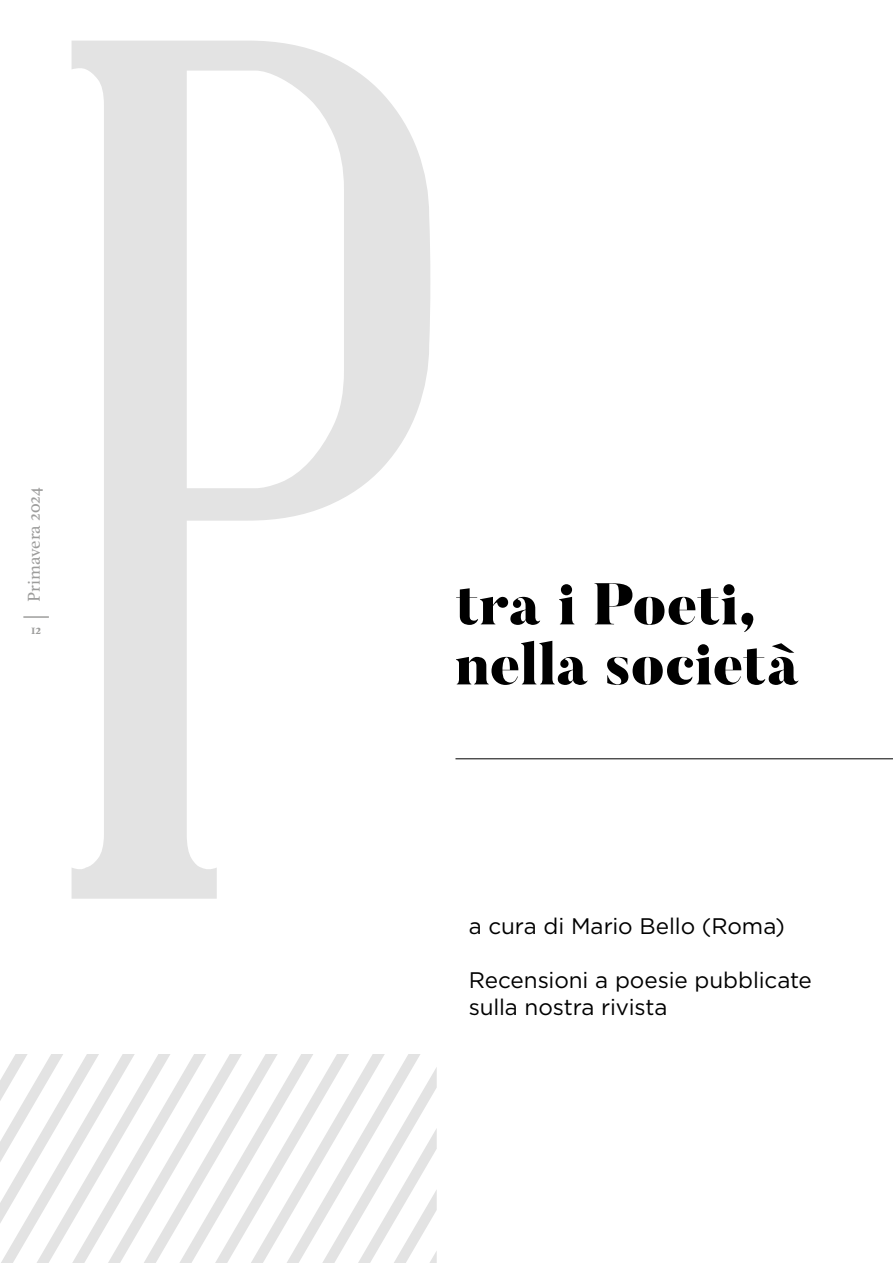
<style>
.page{position:relative;width:893px;height:1263px;background:#fff}
.page>*{position:absolute;margin:0;border:0;box-sizing:border-box;transform-origin:0 0}
.t1{font:900 58.5px/60px "Butler";letter-spacing:-.015em;color:#000}
.t2{font:22.5px/27px "Gotham";letter-spacing:-.005em;color:#000}
.t3{font:18px "Athelas";color:#9d9d9c}
.t4{font:700 13.5px "Athelas";color:#9d9d9c}
</style>
<div class="page">
<svg style="left:0;top:1054px;width:437px;height:209px"></svg>
<hr style="left:23px;top:616px;width:26px;height:2px;background:#9d9d9c">
<svg style="left:72px;top:41px;width:358px;height:858px"></svg>
<hr style="left:455px;top:758px;width:438px;height:1px;background:#000">
<p class="t3" style="left:20px;top:602px;width:116px;rotate:-90deg">Primavera 2024</p>
<p class="t4" style="left:31px;top:619px;width:12px">12</p>
<h1 class="t1" style="left:455px;top:576px;width:345px">tra i Poeti, nella società</h1>
<p class="t2" style="left:469px;top:912px;width:318px">a cura di Mario Bello (Roma)</p>
<p class="t2" style="left:469px;top:966px;width:345px">Recensioni a poesie pubblicate sulla nostra rivista</p>
</div>
